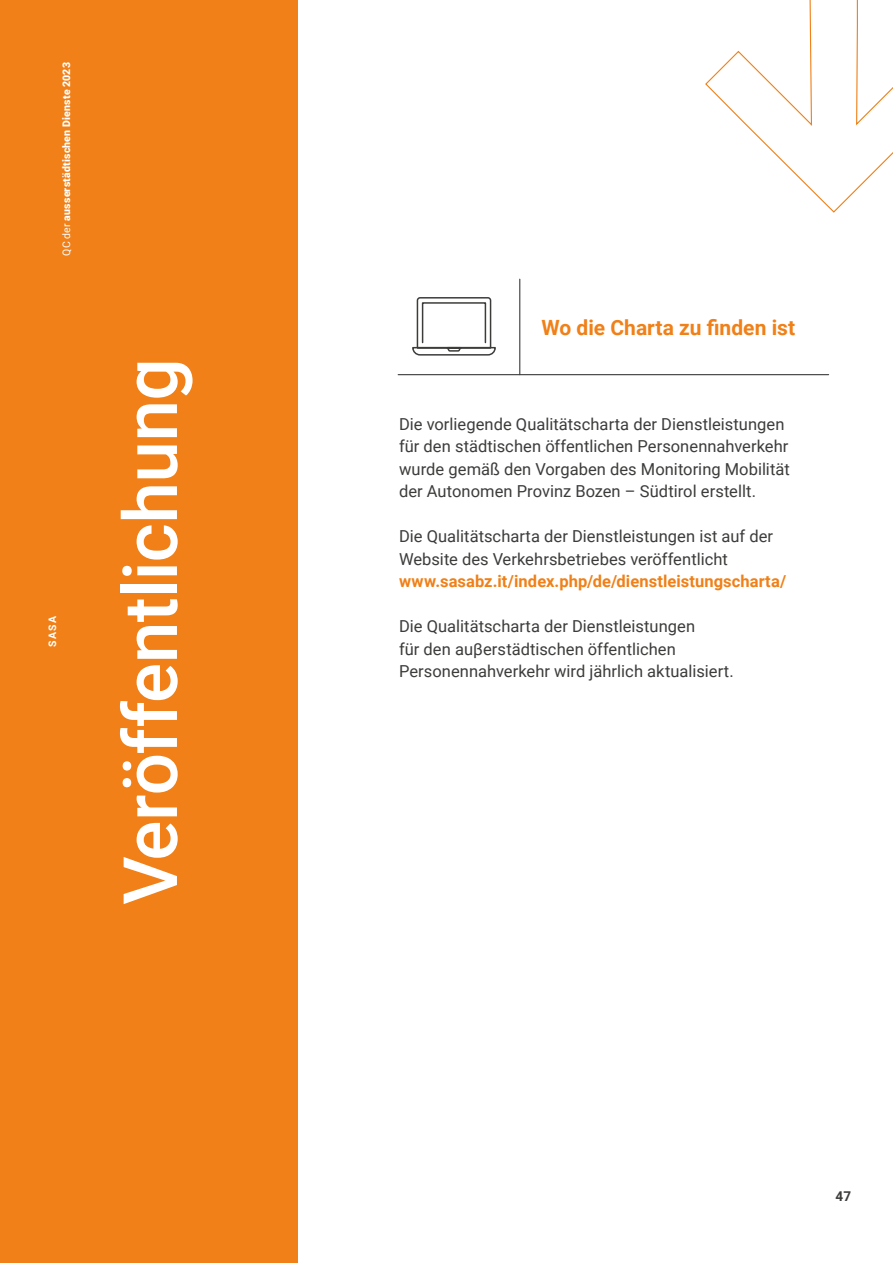
<style>
.page{position:relative;width:893px;height:1263px;background:#fff}
.page>*{position:absolute;margin:0;border:0;box-sizing:border-box;transform-origin:0 0}
.t1{font:500 75px "Roboto";letter-spacing:-.01em;color:#fff}
.t2{font:700 21px "Roboto";color:#f08017}
.t3{font:16.5px/22.5px "Roboto";letter-spacing:.005em;color:#3c3c3b}
.t4{font:700 16.5px "Roboto";letter-spacing:.005em;color:#f08017}
.t5{font:700 13.5px "Roboto";color:#3c3c3b}
.t6{font:900 10.5px "Roboto";letter-spacing:.02em;color:#fff}
.t7{font:700 10.5px "Roboto";color:#fff}
.s1{font-weight:400}
</style>
<div class="page">
<div style="left:0;top:0;width:298px;height:1263px;background:#f08017"></div>
<hr style="left:398px;top:374px;width:431px;height:1px;background:#3c3c3b">
<hr style="left:519px;top:279px;width:1px;height:96px;background:#3c3c3b">
<svg style="left:412px;top:297px;width:84px;height:59px"></svg>
<svg style="left:705px;top:0;width:188px;height:213px"></svg>
<p class="t6" style="left:59px;top:256px;width:195px;rotate:-90deg"><span class="s1">QC der</span> ausserstädtischen Dienste 2023</p>
<p class="t7" style="left:45px;top:647px;width:32px;rotate:-90deg">SASA</p>
<h1 class="t1" style="left:98px;top:905px;width:548px;rotate:-90deg">Veröffentlichung</h1>
<p class="t2" style="left:542px;top:313px;width:255px">Wo die Charta zu finden ist</p>
<p class="t3" style="left:399px;top:412px;width:392px">Die vorliegende Qualitätscharta der Dienstleistungen für den städtischen öffentlichen Personennahverkehr wurde gemäß den Vorgaben des Monitoring Mobilität der Autonomen Provinz Bozen – Südtirol erstellt.</p>
<p class="t3" style="left:399px;top:524px;width:376px">Die Qualitätscharta der Dienstleistungen ist auf der<br>Website des Verkehrsbetriebes veröffentlicht</p>
<p class="t4" style="left:399px;top:570px;width:389px">www.sasabz.it/index.php/de/dienstleistungscharta/</p>
<p class="t3" style="left:399px;top:614px;width:336px">Die Qualitätscharta der Dienstleistungen<br>für den auβerstädtischen öffentlichen<br>Personennahverkehr wird jährlich aktualisiert.</p>
<p class="t5" style="left:835px;top:1186px;width:17px">47</p>
</div>
